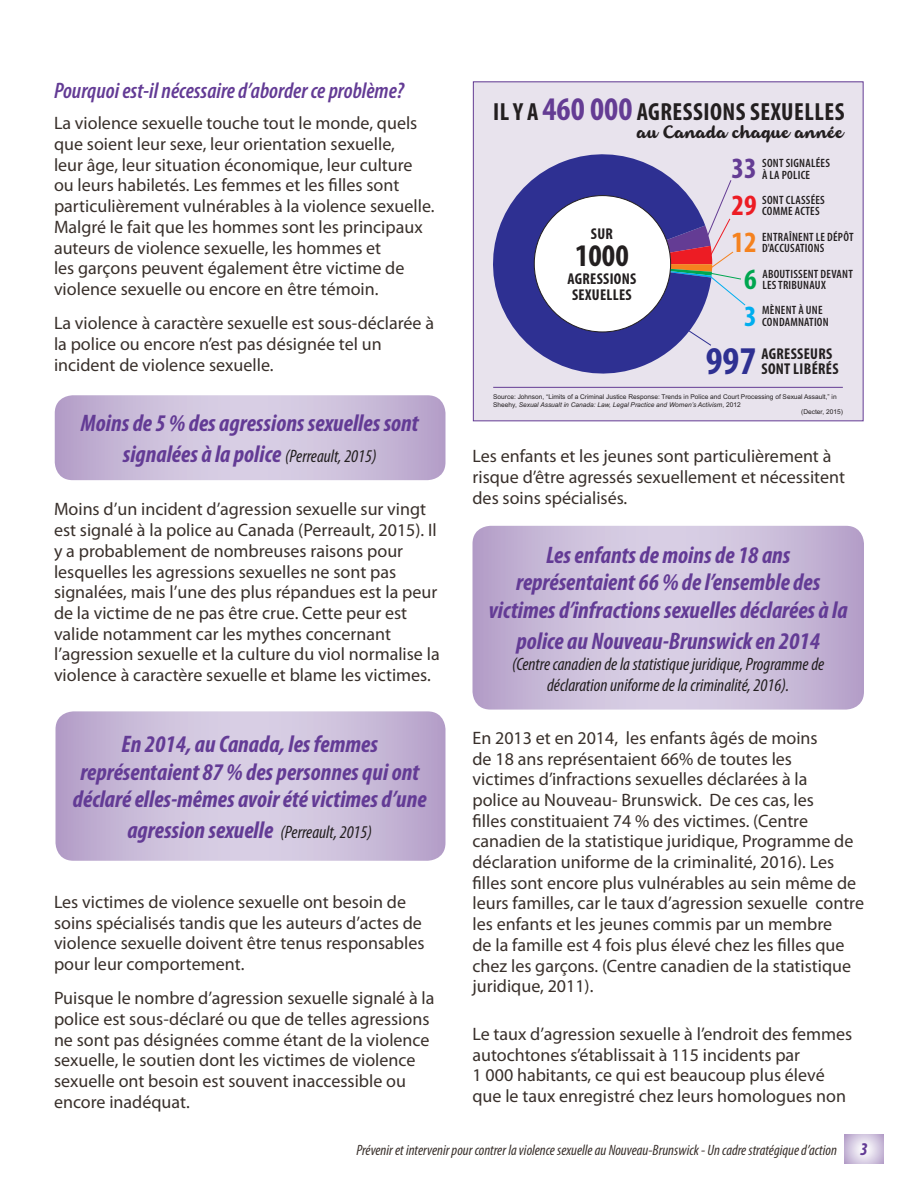
<style>
.page{position:relative;width:918px;height:1188px;background:#fff}
.page>*{position:absolute;margin:0;border:0;box-sizing:border-box;transform-origin:0 0}
.t1{font:700 condensed 39.45px "Myriad Pro";color:#2e3092}
.t2{font:700 condensed 33.15px "Myriad Pro";color:#643c94}
.t3{font:700 condensed 31.5px "Myriad Pro";color:#231f20}
.t4{font:700 condensed 29.55px/36.9px "Myriad Pro";color:#643c94;text-align:center}
.t5{font:700 condensed 24.9px "Myriad Pro";letter-spacing:.02em;color:#231f20}
.t6{font:italic 700 condensed 24px/27.6px "Myriad Pro";color:#633b95;text-align:center}
.Subhead{font:italic 600 condensed 22.5px "Myriad Pro";color:#633b95}
.Body_Text{font:18px/20.7px "Myriad Pro";color:#39302b}
.t7{font:italic condensed 18px/20.7px "Myriad Pro";color:#231f20;text-align:center}
.t8{font:italic 700 condensed 18px "Myriad Pro";color:#633b95}
.t9{font:700 condensed 15.75px/15.1px "Myriad Pro";letter-spacing:.02em;color:#231f20}
.t10{font:15.75px "Armonioso";color:#231f20}
.t11{font:italic condensed 15px "Myriad Pro";color:#39302b}
.t12{font:600 condensed 12px/11.6px "Myriad Pro";letter-spacing:.02em;color:#231f20}
.t13{font:6.6px "Arial";color:#231f20}
.t14{font:italic 6.6px "Arial";color:#231f20}
.s1{font-weight:400;font-size:18px;color:#231f20}
.s2{color:#ed1c24}
.s3{color:#f5821f}
.s4{color:#00a650}
.s5{color:#00aeef}
.s6{font-style:normal}
</style>
<div class="page">
<svg style="left:845px;top:1134px;width:38px;height:30px"></svg>
<svg style="left:55px;top:395px;width:391px;height:85px;background:#cbbdda"></svg>
<svg style="left:56px;top:711px;width:390px;height:150px;background:#cabcd9"></svg>
<div style="left:473px;top:82px;width:390px;height:339px;background:#e8e3ed"></div>
<div style="left:473px;top:82px;width:390px;height:339px;border:1px solid #643c94"></div>
<svg style="left:493px;top:154px;width:218px;height:233px;fill:#2e3092"></svg>
<div style="left:534px;top:196px;width:137px;height:136px;background:#fff;border-radius:50%"></div>
<svg style="left:685px;top:328px;width:26px;height:18px"></svg>
<svg style="left:654px;top:180px;width:92px;height:126px"></svg>
<hr style="left:493px;top:387px;width:350px;height:1px;background:#643c94">
<svg style="left:472px;top:526px;width:392px;height:184px;background:#cabdd9"></svg>
<p class="Subhead" style="left:54px;top:78px;width:352px">Pourquoi est-il nécessaire d’aborder ce problème?</p>
<p class="Body_Text" style="left:54px;top:113px;width:382px">La violence sexuelle touche tout le monde, quels que soient leur sexe, leur orientation sexuelle,<br>leur âge, leur situation économique, leur culture ou leurs habiletés. Les femmes et les filles sont particulièrement vulnérables à la violence sexuelle.<br>Malgré le fait que les hommes sont les principaux auteurs de violence sexuelle, les hommes et<br>les garçons peuvent également être victime de violence sexuelle ou encore en être témoin.</p>
<p class="Body_Text" style="left:54px;top:313px;width:382px">La violence à caractère sexuelle est sous-déclarée à la police ou encore n’est pas désignée tel un incident de violence sexuelle.</p>
<p class="t6" style="left:81px;top:408px;width:339px;line-height:31px">Moins de 5 % des agressions sexuelles sont signalées à la police <span class="s1">(Perreault, 2015)</span></p>
<p class="Body_Text" style="left:54px;top:499px;width:387px">Moins d’un incident d’agression sexuelle sur vingt est signalé à la police au Canada (Perreault, 2015). Il y a probablement de nombreuses raisons pour lesquelles les agressions sexuelles ne sont pas signalées, mais l’une des plus répandues est la peur de la victime de ne pas être crue. Cette peur est valide notamment car les mythes concernant l’agression sexuelle et la culture du viol normalise la violence à caractère sexuelle et blame les victimes.</p>
<p class="t6" style="left:73px;top:731px;width:355px">En 2014, au Canada, les femmes représentaient 87 % des personnes qui ont déclaré elles-mêmes avoir été victimes d’une</p>
<p class="t6" style="left:127px;top:817px;width:246px">agression sexuelle <span class="s1">(Perreault, 2015)</span></p>
<p class="Body_Text" style="left:54px;top:892px;width:372px">Les victimes de violence sexuelle ont besoin de soins spécialisés tandis que les auteurs d’actes de violence sexuelle doivent être tenus responsables pour leur comportement.</p>
<p class="Body_Text" style="left:54px;top:988px;width:382px">Puisque le nombre d’agression sexuelle signalé à la police est sous-déclaré ou que de telles agressions ne sont pas désignées comme étant de la violence sexuelle, le soutien dont les victimes de violence sexuelle ont besoin est souvent inaccessible ou encore inadéquat.</p>
<p class="t2" style="left:543px;top:93px;width:91px">460 000</p>
<p class="t5" style="left:493px;top:100px;width:47px">ILY A</p>
<p class="t5" style="left:637px;top:100px;width:209px">AGRESSIONS SEXUELLES</p>
<p class="t10" style="left:638px;top:125px;width:208px">au Canada chaque année</p>
<p class="t9" style="left:591px;top:226px;width:24px">SUR</p>
<p class="t3" style="left:575px;top:240px;width:55px">1000</p>
<p class="t9" style="left:567px;top:271px;width:70px">AGRESSIONS<br>SEXUELLES</p>
<p class="t12" style="left:762px;top:157px;width:69px">SONT SIGNALÉES<br>À LA POLICE</p>
<p class="t12" style="left:762px;top:194px;width:64px">SONT CLASSÉES<br>COMME ACTES</p>
<p class="t12" style="left:762px;top:231px;width:93px">ENTRAÎNENT LE DÉPÔT<br>D'ACCUSATIONS</p>
<p class="t12" style="left:762px;top:268px;width:92px">ABOUTISSENT DEVANT<br>LES TRIBUNAUX</p>
<p class="t12" style="left:762px;top:305px;width:68px">MÈNENT À UNE<br>CONDAMNATION</p>
<p class="t9" style="left:761px;top:346px;width:79px">AGRESSEURS<br>SONT LIBÉRÉS</p>
<p class="t4" style="left:731px;top:150px;width:27px">33<br><span class="s2">29<br></span><span class="s3">12<br></span><span class="s4">6<br></span><span class="s5">3</span></p>
<p class="t1" style="left:706px;top:341px;width:52px">997</p>
<p class="t13" style="left:493px;top:395px;width:345px">Source: Johnson, “Limits of a Criminal Justice Response: Trends in Police and Court Processing of Sexual Assault,” in</p>
<p class="t14" style="left:493px;top:402px;width:249px"><span class="s6">Sheehy,</span> Sexual Assualt in Canada: Law, Legal Practice and Women’s Activism<span class="s6">, 2012</span></p>
<p class="t13" style="left:801px;top:409px;width:43px">(Decter, 2015)</p>
<p class="Body_Text" style="left:472px;top:446px;width:374px">Les enfants et les jeunes sont particulièrement à risque d’être agressés sexuellement et nécessitent des soins spécialisés.</p>
<p class="t6" style="left:489px;top:542px;width:360px">Les enfants de moins de 18 ans représentaient 66 % de l’ensemble des victimes d’infractions sexuelles déclarées à la</p>
<p class="t6" style="left:516px;top:628px;width:305px">police au Nouveau-Brunswick en 2014</p>
<p class="t7" style="left:512px;top:654px;width:314px">(Centre canadien de la statistique juridique, Programme de déclaration uniforme de la criminalité, 2016).</p>
<p class="Body_Text" style="left:472px;top:728px;width:393px">En 2013 et en 2014, les enfants âgés de moins<br>de 18 ans représentaient 66% de toutes les<br>victimes d’infractions sexuelles déclarées à la<br>police au Nouveau- Brunswick. De ces cas, les<br>filles constituaient 74 % des victimes. (Centre canadien de la statistique juridique, Programme de déclaration uniforme de la criminalité, 2016). Les filles sont encore plus vulnérables au sein même de leurs familles, car le taux d’agression sexuelle contre les enfants et les jeunes commis par un membre<br>de la famille est 4 fois plus élevé chez les filles que chez les garçons. (Centre canadien de la statistique juridique, 2011).</p>
<p class="Body_Text" style="left:472px;top:1024px;width:381px">Le taux d’agression sexuelle à l’endroit des femmes autochtones s’établissait à 115 incidents par<br>1 000 habitants, ce qui est beaucoup plus élevé que le taux enregistré chez leurs homologues non</p>
<p class="t11" style="left:356px;top:1142px;width:482px">Prévenir et intervenir pour contrer la violence sexuelle au Nouveau-Brunswick - Un cadre stratégique d’action</p>
<p class="t8" style="left:860px;top:1140px;width:9px">3</p>
</div>
